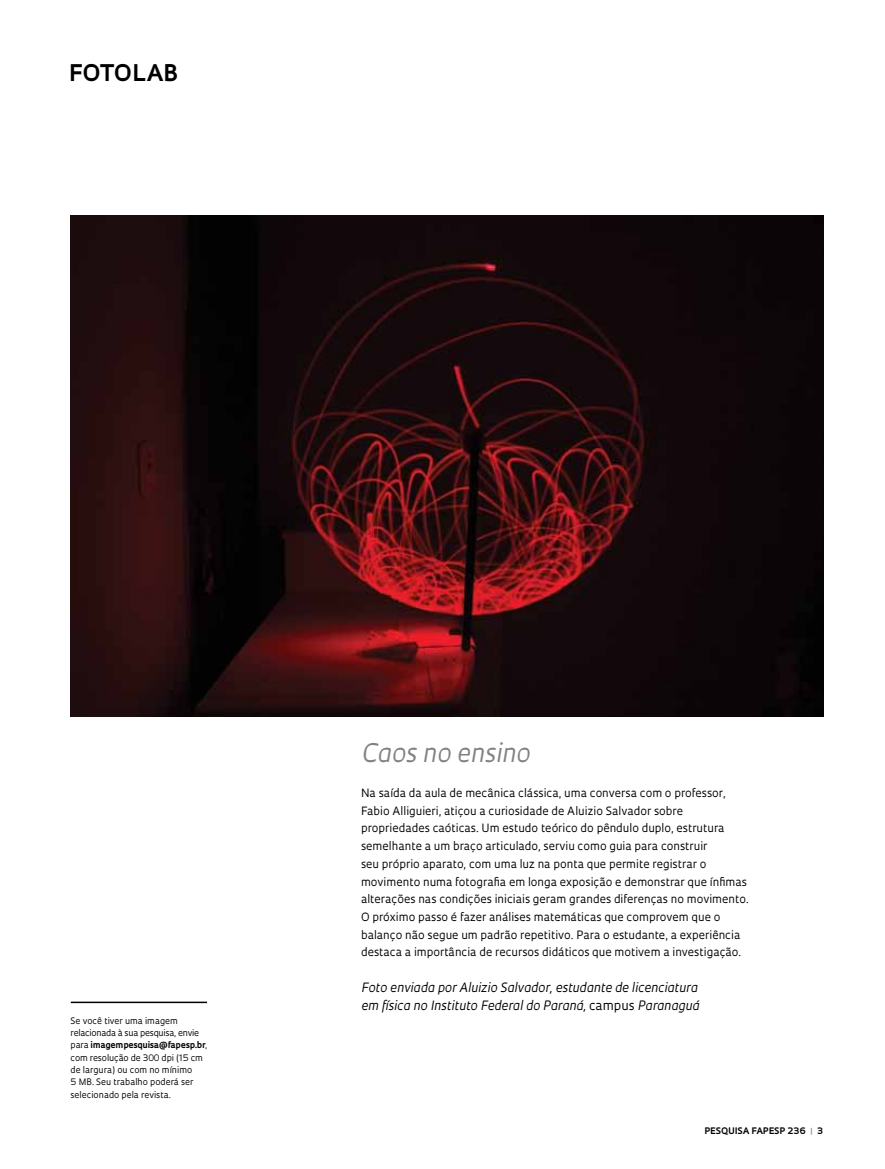
<style>
.page{position:relative;width:885px;height:1169px;background:#fff}
.page>*{position:absolute;margin:0;border:0;box-sizing:border-box;transform-origin:0 0}
.t1{font:italic 25.05px "Oculum";color:#808285}
.t2{font:700 22.35px "Oculum";letter-spacing:.03em;color:#000}
.t3{font:italic 12.6px/17.7px "Oculum";color:#000}
.t4{font:11.1px/17.7px "Oculum";color:#000}
.t5{font:8.7px/12.5px "Oculum";color:#000}
.t6{font:700 8.7px "Oculum";letter-spacing:.015em;color:#000}
.s1{font-weight:700}
.s2{font-style:normal}
.s3{color:#939598}
</style>
<div class="page">
<img style="left:71px;top:215px;width:752px;height:502px">
<hr style="left:71px;top:1001px;width:136px;height:2px;background:#000">
<h2 class="t2" style="left:69px;top:58px;width:110px">fotolab</h2>
<p class="t5" style="left:71px;top:1013px;width:138px">Se você tiver uma imagem relacionada à sua pesquisa, envie para <span class="s1">imagempesquisa@fapesp.br</span>, com resolução de 300 dpi (15 cm de largura) ou com no mínimo<br>5 MB. Seu trabalho poderá ser selecionado pela revista.</p>
<h1 class="t1" style="left:361px;top:736px;width:170px">Caos no ensino</h1>
<p class="t4" style="left:361px;top:783px;width:389px">Na saída da aula de mecânica clássica, uma conversa com o professor, Fabio Alliguieri, atiçou a curiosidade de Aluizio Salvador sobre propriedades caóticas. Um estudo teórico do pêndulo duplo, estrutura semelhante a um braço articulado, serviu como guia para construir<br>seu próprio aparato, com uma luz na ponta que permite registrar o movimento numa fotografia em longa exposição e demonstrar que ínfimas alterações nas condições iniciais geram grandes diferenças no movimento.<br>O próximo passo é fazer análises matemáticas que comprovem que o balanço não segue um padrão repetitivo. Para o estudante, a experiência destaca a importância de recursos didáticos que motivem a investigação.</p>
<p class="t3" style="left:361px;top:978px;width:340px">Foto enviada por Aluizio Salvador, estudante de licenciatura em física no Instituto Federal do Paraná, <span class="s2">campus</span> Paranaguá</p>
<p class="t6" style="left:704px;top:1124px;width:120px">PESQUISA FAPESP 236 <span class="s3">|</span> 3</p>
</div>
